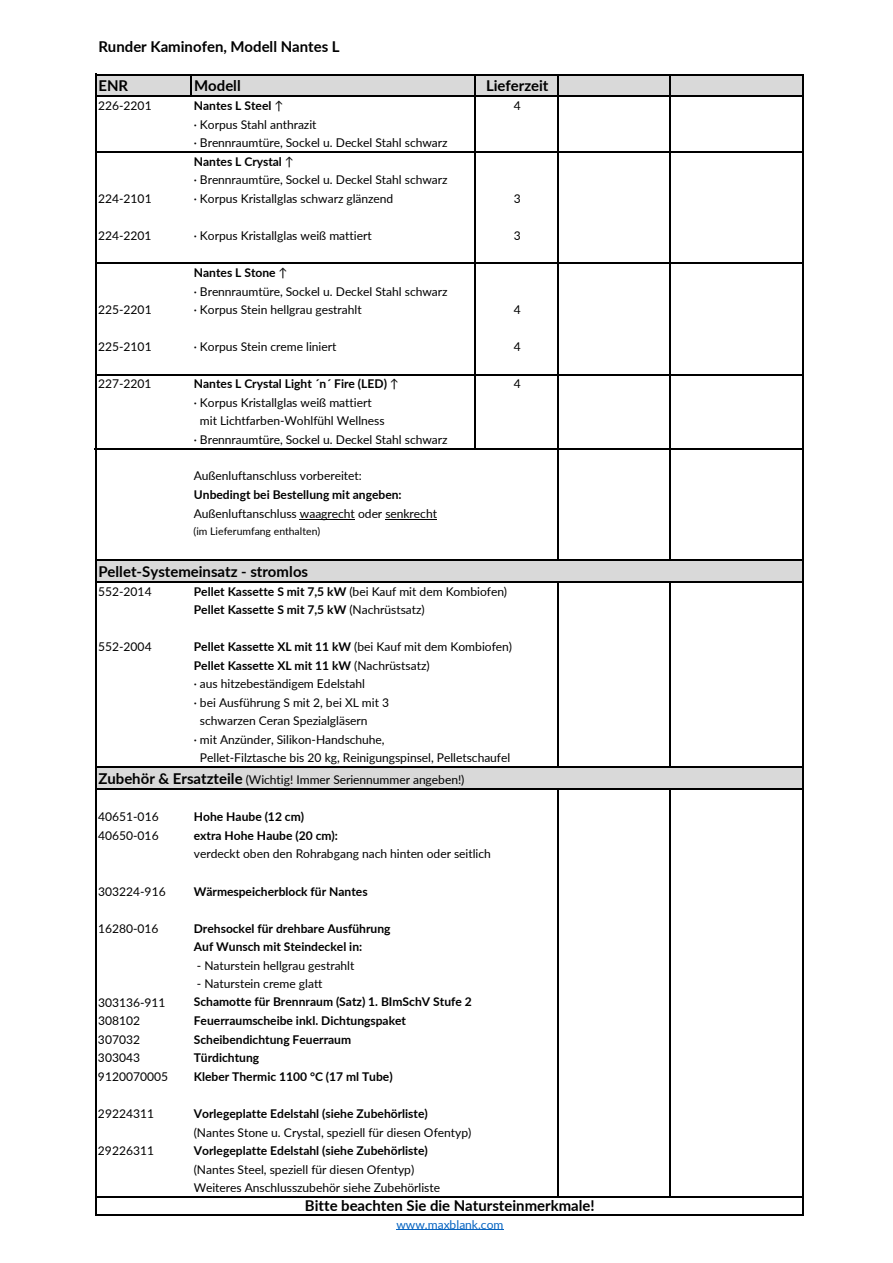
<style>
.page{position:relative;width:893px;height:1263px;background:#fff}
.page>*{position:absolute;margin:0;border:0;box-sizing:border-box;transform-origin:0 0}
.t1{font:700 15px "Lato";color:#000}
.t2{font:12px/18.6px "Lato";color:#000}
.t3{font:700 12px/18.6px "Lato";color:#000}
.t4{font:12px "Lato";color:#0563c1}
.t5{font:10.5px "Lato";letter-spacing:.005em;color:#000}
.s1{font-weight:400}
.s2{font-weight:700}
.s3{font-weight:700;font-size:15px}
</style>
<div class="page">
<div style="left:96px;top:75px;width:707px;height:22px;background:#d9d9d9"></div>
<div style="left:96px;top:560px;width:707px;height:22px;background:#d9d9d9"></div>
<div style="left:96px;top:767px;width:707px;height:22px;background:#d9d9d9"></div>
<hr style="left:300px;top:519px;width:55px;height:1px;background:#000">
<hr style="left:385px;top:519px;width:52px;height:1px;background:#000">
<hr style="left:396px;top:1230px;width:107px;height:1px;background:#0563c1">
<hr style="left:95px;top:74px;width:1px;height:374px;background:#000">
<hr style="left:557px;top:75px;width:2px;height:373px;background:#000">
<hr style="left:670px;top:75px;width:1px;height:373px;background:#000">
<hr style="left:95px;top:449px;width:1px;height:74px;background:#000">
<hr style="left:95px;top:523px;width:1px;height:36px;background:#000">
<svg style="left:95px;top:561px;width:1px;height:20px"></svg>
<hr style="left:557px;top:449px;width:2px;height:112px;background:#000">
<hr style="left:670px;top:449px;width:1px;height:112px;background:#000">
<hr style="left:557px;top:582px;width:2px;height:37px;background:#000">
<hr style="left:670px;top:582px;width:1px;height:37px;background:#000">
<hr style="left:802px;top:75px;width:1px;height:544px;background:#000">
<svg style="left:557px;top:619px;width:2px;height:18px"></svg>
<svg style="left:670px;top:619px;width:1px;height:18px"></svg>
<svg style="left:802px;top:619px;width:1px;height:18px"></svg>
<hr style="left:95px;top:581px;width:1px;height:187px;background:#000">
<svg style="left:95px;top:768px;width:1px;height:20px"></svg>
<hr style="left:557px;top:637px;width:2px;height:131px;background:#000">
<hr style="left:670px;top:637px;width:1px;height:131px;background:#000">
<hr style="left:95px;top:788px;width:1px;height:408px;background:#000">
<hr style="left:802px;top:637px;width:1px;height:559px;background:#000">
<svg style="left:95px;top:1196px;width:1px;height:20px"></svg>
<svg style="left:191px;top:75px;width:1px;height:21px"></svg>
<hr style="left:474px;top:75px;width:2px;height:373px;background:#000">
<hr style="left:557px;top:790px;width:2px;height:406px;background:#000">
<hr style="left:670px;top:790px;width:1px;height:406px;background:#000">
<svg style="left:802px;top:1197px;width:1px;height:18px"></svg>
<hr style="left:96px;top:74px;width:707px;height:1px;background:#000">
<hr style="left:96px;top:96px;width:707px;height:1px;background:#000">
<hr style="left:96px;top:151px;width:707px;height:2px;background:#000">
<hr style="left:96px;top:263px;width:707px;height:1px;background:#000">
<hr style="left:96px;top:374px;width:707px;height:1px;background:#000">
<hr style="left:95px;top:448px;width:707px;height:1px;background:#000">
<hr style="left:95px;top:559px;width:708px;height:2px;background:#000">
<hr style="left:96px;top:581px;width:707px;height:1px;background:#000">
<hr style="left:96px;top:766px;width:707px;height:2px;background:#000">
<hr style="left:96px;top:788px;width:707px;height:2px;background:#000">
<hr style="left:96px;top:1196px;width:707px;height:1px;background:#000">
<hr style="left:96px;top:1215px;width:707px;height:1px;background:#000">
<p class="t1" style="left:98px;top:35px;width:243px">Runder Kaminofen, Modell Nantes L</p>
<p class="t1" style="left:98px;top:75px;width:31px">ENR</p>
<p class="t1" style="left:194px;top:75px;width:48px">Modell</p>
<p class="t1" style="left:486px;top:75px;width:64px">Lieferzeit</p>
<p class="t2" style="left:98px;top:96px;width:55px">226-2201</p>
<p class="t3" style="left:194px;top:96px;width:91px">Nantes L Steel <span class="s1">↑</span></p>
<p class="t2" style="left:514px;top:96px;width:8px">4</p>
<p class="t2" style="left:194px;top:115px;width:255px">∙ Korpus Stahl anthrazit<br>∙ Brennraumtüre, Sockel u. Deckel Stahl schwarz <span class="s2">Nantes L Crystal</span> ↑<br>∙ Brennraumtüre, Sockel u. Deckel Stahl schwarz</p>
<p class="t2" style="left:98px;top:189px;width:55px">224-2101</p>
<p class="t2" style="left:194px;top:189px;width:201px">∙ Korpus Kristallglas schwarz glänzend</p>
<p class="t2" style="left:514px;top:189px;width:8px">3</p>
<p class="t2" style="left:98px;top:226px;width:55px">224-2201</p>
<p class="t2" style="left:194px;top:226px;width:179px">∙ Korpus Kristallglas weiß mattiert</p>
<p class="t2" style="left:514px;top:226px;width:8px">3</p>
<p class="t2" style="left:194px;top:263px;width:255px"><span class="s2">Nantes L Stone</span> ↑<br>∙ Brennraumtüre, Sockel u. Deckel Stahl schwarz</p>
<p class="t2" style="left:98px;top:300px;width:55px">225-2201</p>
<p class="t2" style="left:194px;top:300px;width:169px">∙ Korpus Stein hellgrau gestrahlt</p>
<p class="t2" style="left:514px;top:300px;width:8px">4</p>
<p class="t2" style="left:98px;top:337px;width:55px">225-2101</p>
<p class="t2" style="left:194px;top:337px;width:144px">∙ Korpus Stein creme liniert</p>
<p class="t2" style="left:514px;top:337px;width:8px">4</p>
<p class="t2" style="left:98px;top:374px;width:55px">227-2201</p>
<p class="t3" style="left:194px;top:374px;width:207px">Nantes L Crystal Light ´n´ Fire (LED) <span class="s1">↑</span></p>
<p class="t2" style="left:514px;top:374px;width:8px">4</p>
<p class="t2" style="left:194px;top:393px;width:179px">∙ Korpus Kristallglas weiß mattiert</p>
<p class="t2" style="left:200px;top:411px;width:186px">mit Lichtfarben-Wohlfühl Wellness</p>
<p class="t2" style="left:194px;top:430px;width:255px">∙ Brennraumtüre, Sockel u. Deckel Stahl schwarz</p>
<p class="t2" style="left:194px;top:466px;width:170px">Außenluftanschluss vorbereitet:</p>
<p class="t3" style="left:194px;top:485px;width:209px">Unbedingt bei Bestellung mit angeben:</p>
<p class="t5" style="left:194px;top:524px;width:128px">(im Lieferumfang enthalten)</p>
<p class="t2" style="left:194px;top:504px;width:245px">Außenluftanschluss waagrecht oder senkrecht</p>
<p class="t1" style="left:98px;top:560px;width:211px">Pellet-Systemeinsatz - stromlos</p>
<p class="t2" style="left:98px;top:581px;width:55px">552-2014</p>
<p class="t3" style="left:194px;top:581px;width:315px">Pellet Kassette S mit 7,5 kW <span class="s1">(bei Kauf mit dem Kombiofen)<br></span>Pellet Kassette S mit 7,5 kW <span class="s1">(Nachrüstsatz)</span></p>
<p class="t2" style="left:98px;top:637px;width:55px">552-2004</p>
<p class="t2" style="left:194px;top:637px;width:320px"><span class="s2">Pellet Kassette XL mit 11 kW</span> (bei Kauf mit dem Kombiofen)</p>
<p class="t3" style="left:194px;top:656px;width:237px">Pellet Kassette XL mit 11 kW <span class="s1">(Nachrüstsatz)</span></p>
<p class="t2" style="left:194px;top:674px;width:173px">∙ aus hitzebeständigem Edelstahl</p>
<p class="t2" style="left:194px;top:693px;width:197px">∙ bei Ausführung S mit 2, bei XL mit 3</p>
<p class="t2" style="left:200px;top:711px;width:169px">schwarzen Ceran Spezialgläsern</p>
<p class="t2" style="left:194px;top:730px;width:192px">∙ mit Anzünder, Silikon-Handschuhe,</p>
<p class="t2" style="left:200px;top:748px;width:312px">Pellet-Filztasche bis 20 kg, Reinigungspinsel, Pelletschaufel</p>
<p class="t2" style="left:98px;top:769px;width:368px"><span class="s3">Zubehör &amp; Ersatzteile</span> (Wichtig! Immer Seriennummer angeben!)</p>
<p class="t2" style="left:98px;top:807px;width:62px">40651-016</p>
<p class="t3" style="left:194px;top:807px;width:112px">Hohe Haube (12 cm)</p>
<p class="t2" style="left:98px;top:826px;width:62px">40650-016</p>
<p class="t3" style="left:194px;top:826px;width:146px">extra Hohe Haube (20 cm):</p>
<p class="t2" style="left:194px;top:844px;width:299px">verdeckt oben den Rohrabgang nach hinten oder seitlich</p>
<p class="t2" style="left:98px;top:881px;width:69px">303224-916</p>
<p class="t3" style="left:194px;top:881px;width:175px">Wärmespeicherblock für Nantes</p>
<p class="t2" style="left:98px;top:918px;width:62px">16280-016</p>
<p class="t3" style="left:194px;top:918px;width:198px">Drehsockel für drehbare Ausführung<br>Auf Wunsch mit Steindeckel in:</p>
<p class="t2" style="left:197px;top:955px;width:159px">- Naturstein hellgrau gestrahlt</p>
<p class="t2" style="left:197px;top:974px;width:127px">- Naturstein creme glatt</p>
<p class="t2" style="left:98px;top:992px;width:69px">303136-911<br>308102</p>
<p class="t3" style="left:194px;top:992px;width:280px">Schamotte für Brennraum (Satz) 1. BImSchV Stufe 2</p>
<p class="t3" style="left:194px;top:1011px;width:214px">Feuerraumscheibe inkl. Dichtungspaket</p>
<p class="t2" style="left:98px;top:1030px;width:44px">307032</p>
<p class="t3" style="left:194px;top:1030px;width:159px">Scheibendichtung Feuerraum</p>
<p class="t2" style="left:98px;top:1048px;width:44px">303043</p>
<p class="t3" style="left:194px;top:1048px;width:67px">Türdichtung</p>
<p class="t2" style="left:98px;top:1067px;width:72px">9120070005</p>
<p class="t3" style="left:194px;top:1067px;width:200px">Kleber Thermic 1100 °C (17 ml Tube)</p>
<p class="t2" style="left:98px;top:1104px;width:58px">29224311</p>
<p class="t3" style="left:194px;top:1104px;width:236px">Vorlegeplatte Edelstahl (siehe Zubehörliste)</p>
<p class="t2" style="left:194px;top:1122px;width:279px">(Nantes Stone u. Crystal, speziell für diesen Ofentyp)</p>
<p class="t2" style="left:98px;top:1141px;width:58px">29226311</p>
<p class="t3" style="left:194px;top:1141px;width:236px">Vorlegeplatte Edelstahl (siehe Zubehörliste)</p>
<p class="t2" style="left:194px;top:1159px;width:248px">(Nantes Steel, speziell für diesen Ofentyp)<br>Weiteres Anschlusszubehör siehe Zubehörliste</p>
<p class="t1" style="left:305px;top:1194px;width:291px">Bitte beachten Sie die Natursteinmerkmale!</p>
<p class="t4" style="left:396px;top:1215px;width:109px">www.maxblank.com</p>
</div>
